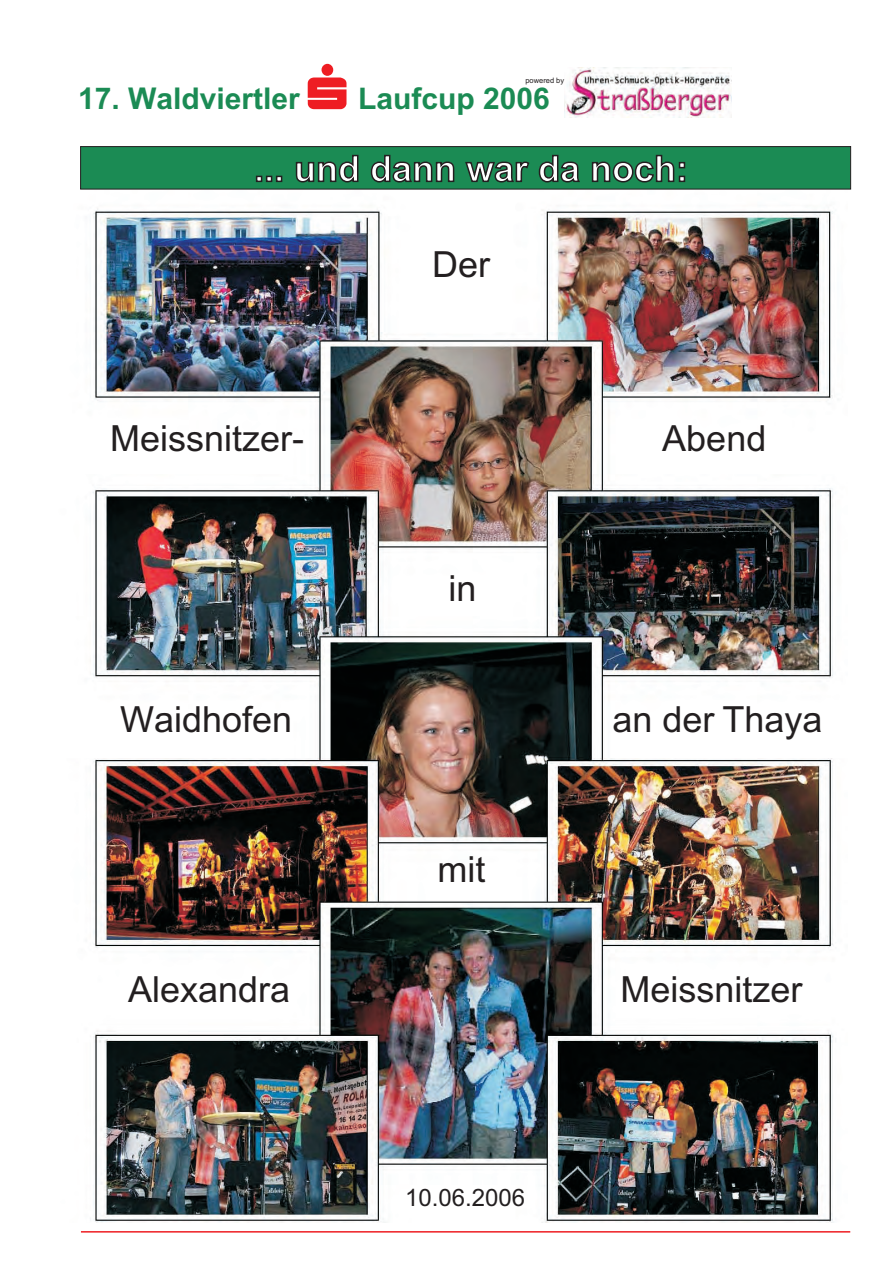
<style>
.page{position:relative;width:894px;height:1263px;background:#fff}
.page>*{position:absolute;margin:0;border:0;box-sizing:border-box;transform-origin:0 0}
.t1{font:36px "Arial";color:#231f20}
.t2{font:700 36px "Arial";color:#fff}
.t3{font:700 30px "Arial";color:#1b8b54}
.t4{font:24px "Arial";color:#231f20}
.t5{font:7.5px "Arial";color:#231f20}
</style>
<div class="page">
<img style="left:93px;top:208px;width:741px;height:1015px">
<svg style="left:308px;top:64px;width:39px;height:45px"></svg>
<img style="left:565px;top:68px;width:167px;height:49px">
<div style="left:80px;top:146px;width:771px;height:43px;background:#1b8b54;border:1px solid #231f20"></div>
<hr style="left:81px;top:1231px;width:769px;height:2px;background:#ee1d23">
<p class="t5" style="left:525px;top:78px;width:40px">powered by</p>
<p class="t3" style="left:78px;top:87px;width:223px">17. Waldviertler</p>
<p class="t3" style="left:358px;top:87px;width:193px">Laufcup 2006</p>
<p class="t2" style="left:254px;top:155px;width:435px">... und dann war da noch:</p>
<p class="t1" style="left:432px;top:251px;width:60px">Der</p>
<p class="t1" style="left:110px;top:425px;width:196px">Meissnitzer-</p>
<p class="t1" style="left:662px;top:425px;width:106px">Abend</p>
<p class="t1" style="left:448px;top:575px;width:30px">in</p>
<p class="t1" style="left:120px;top:706px;width:174px">Waidhofen</p>
<p class="t1" style="left:612px;top:706px;width:212px">an der Thaya</p>
<p class="t1" style="left:438px;top:856px;width:50px">mit</p>
<p class="t1" style="left:128px;top:976px;width:164px">Alexandra</p>
<p class="t1" style="left:620px;top:976px;width:184px">Meissnitzer</p>
<p class="t4" style="left:405px;top:1189px;width:122px">10.06.2006</p>
</div>
